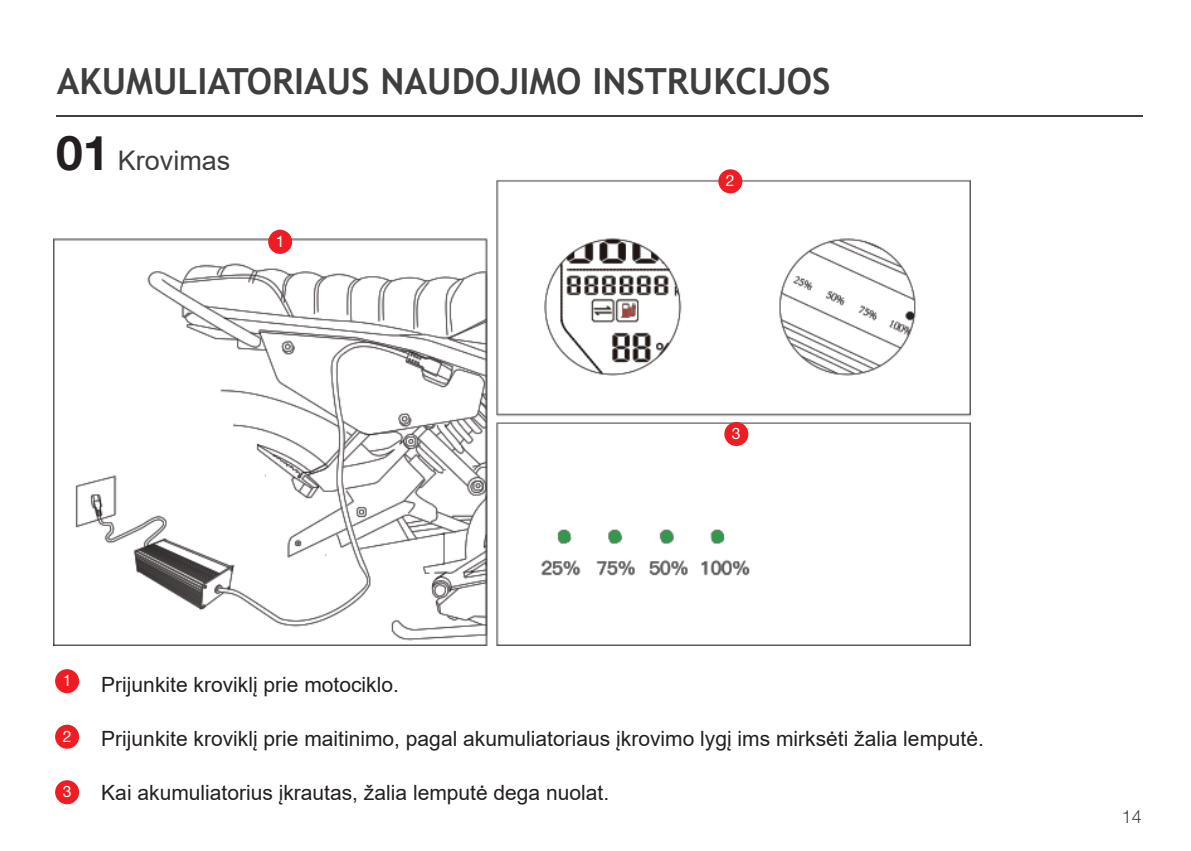
<style>
.page{position:relative;width:1191px;height:851px;background:#fff}
.page>*{position:absolute;margin:0;border:0;box-sizing:border-box;transform-origin:0 0}
.t1{font:700 48px "Helvetica Neue LT Pro";color:#231f20}
.t2{font:700 36px "Trebuchet MS";color:#3e3e3f}
.t3{font:27px "Arial";color:#3e3e3f}
.t4{font:21px "Arial";color:#231f20}
.t5{font:300 18px "Helvetica Neue LT Pro";color:#3e3e3f}
.t6{font:15.9px "Helvetica Neue LT Pro";color:#fff}
</style>
<div class="page">
<img style="left:53px;top:171px;width:917px;height:474px">
<hr style="left:57px;top:115px;width:1086px;height:2px;background:#3e3e3f">
<div style="left:55px;top:669px;width:24px;height:24px;background:#ee1d23;border-radius:50%"></div>
<div style="left:55px;top:724px;width:24px;height:24px;background:#ee1d23;border-radius:50%"></div>
<div style="left:268px;top:230px;width:24px;height:24px;background:#ee1d23;border-radius:50%"></div>
<div style="left:718px;top:169px;width:24px;height:24px;background:#ee1d23;border-radius:50%"></div>
<div style="left:55px;top:780px;width:24px;height:24px;background:#ee1d23;border-radius:50%"></div>
<div style="left:724px;top:422px;width:24px;height:24px;background:#ee1d23;border-radius:50%"></div>
<h2 class="t2" style="left:57px;top:59px;width:775px">AKUMULIATORIAUS NAUDOJIMO INSTRUKCIJOS</h2>
<h1 class="t1" style="left:56px;top:123px;width:55px">01</h1>
<p class="t3" style="left:118px;top:142px;width:114px">Krovimas</p>
<p class="t6" style="left:276px;top:232px;width:10px">1</p>
<p class="t6" style="left:726px;top:171px;width:10px">2</p>
<p class="t6" style="left:732px;top:424px;width:10px">3</p>
<p class="t6" style="left:63px;top:671px;width:10px">1</p>
<p class="t6" style="left:63px;top:726px;width:10px">2</p>
<p class="t6" style="left:63px;top:782px;width:10px">3</p>
<p class="t4" style="left:101px;top:670px;width:299px">Prijunkite kroviklį prie motociklo.</p>
<p class="t4" style="left:101px;top:724px;width:884px">Prijunkite kroviklį prie maitinimo, pagal akumuliatoriaus įkrovimo lygį ims mirksėti žalia lemputė.</p>
<p class="t4" style="left:101px;top:778px;width:509px">Kai akumuliatorius įkrautas, žalia lemputė dega nuolat.</p>
<p class="t5" style="left:1121px;top:805px;width:22px">14</p>
</div>
